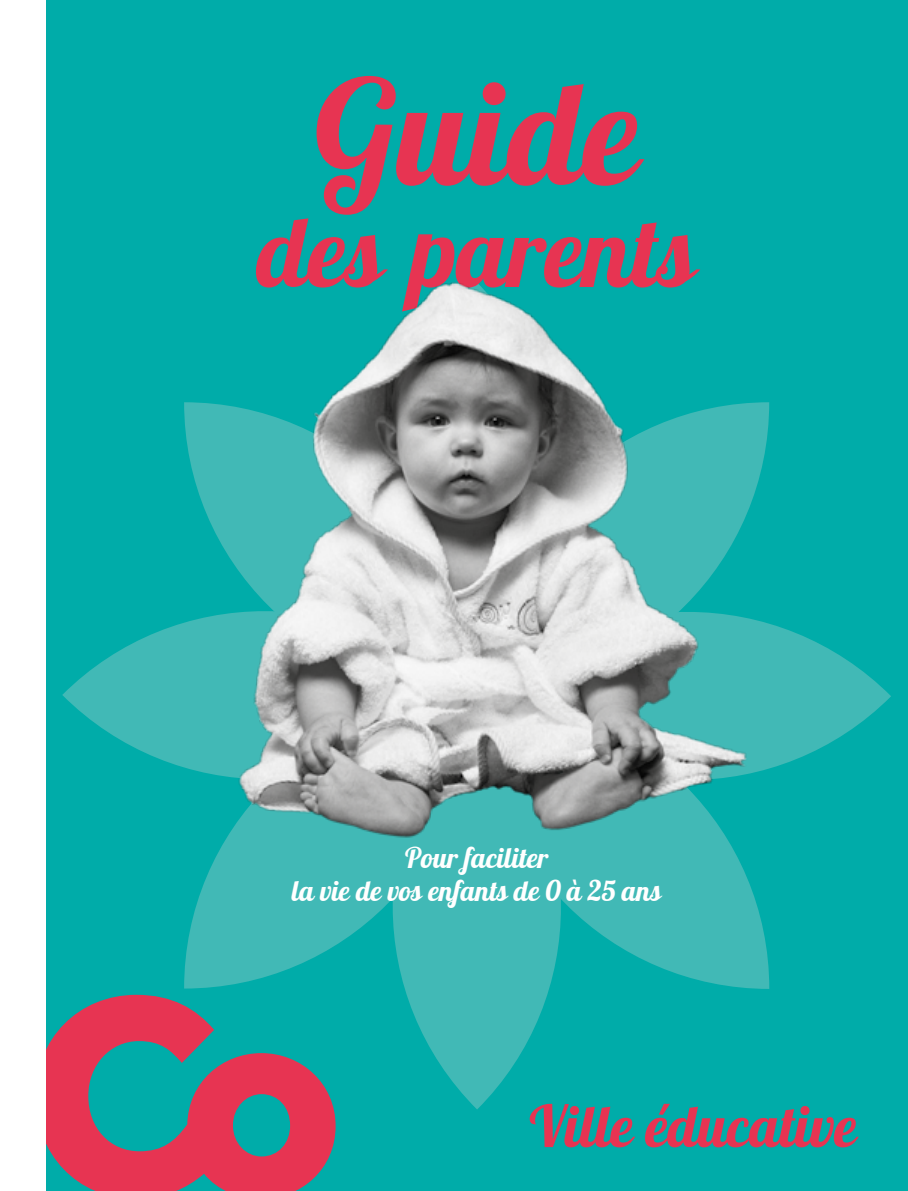
<style>
.page{position:relative;width:908px;height:1191px;background:#fff}
.page>*{position:absolute;margin:0;border:0;box-sizing:border-box;transform-origin:0 0}
.t1{font:144px "Pattaya";color:#e73452}
.t2{font:98px "Pattaya";color:#e73452}
.t3{font:57.6px "Pattaya";color:#e73452}
.t4{font:28px/33.6px "Pattaya";color:#fff;text-align:center}
</style>
<div class="page">
<div style="left:45px;top:0;width:862px;height:1191px;background:#00aca9"></div>
<svg style="left:62px;top:625px;width:114px;height:140px;fill:#41b9b6"></svg>
<svg style="left:184px;top:866px;width:180px;height:123px;fill:#41b9b6"></svg>
<svg style="left:364px;top:628px;width:526px;height:481px"></svg>
<svg style="left:45px;top:994px;width:290px;height:197px;fill:#e73452"></svg>
<img style="left:176px;top:282px;width:606px;height:584px">
<h1 class="t1" style="left:314px;top:40px;width:327px">Guide</h1>
<h2 class="t2" style="left:257px;top:188px;width:440px">des parents</h2>
<p class="t4" style="left:292px;top:842px;width:371px">Pour faciliter<br>la vie de vos enfants de 0 à 25 ans</p>
<h3 class="t3" style="left:529px;top:1089px;width:329px">Ville éducative</h3>
</div>
